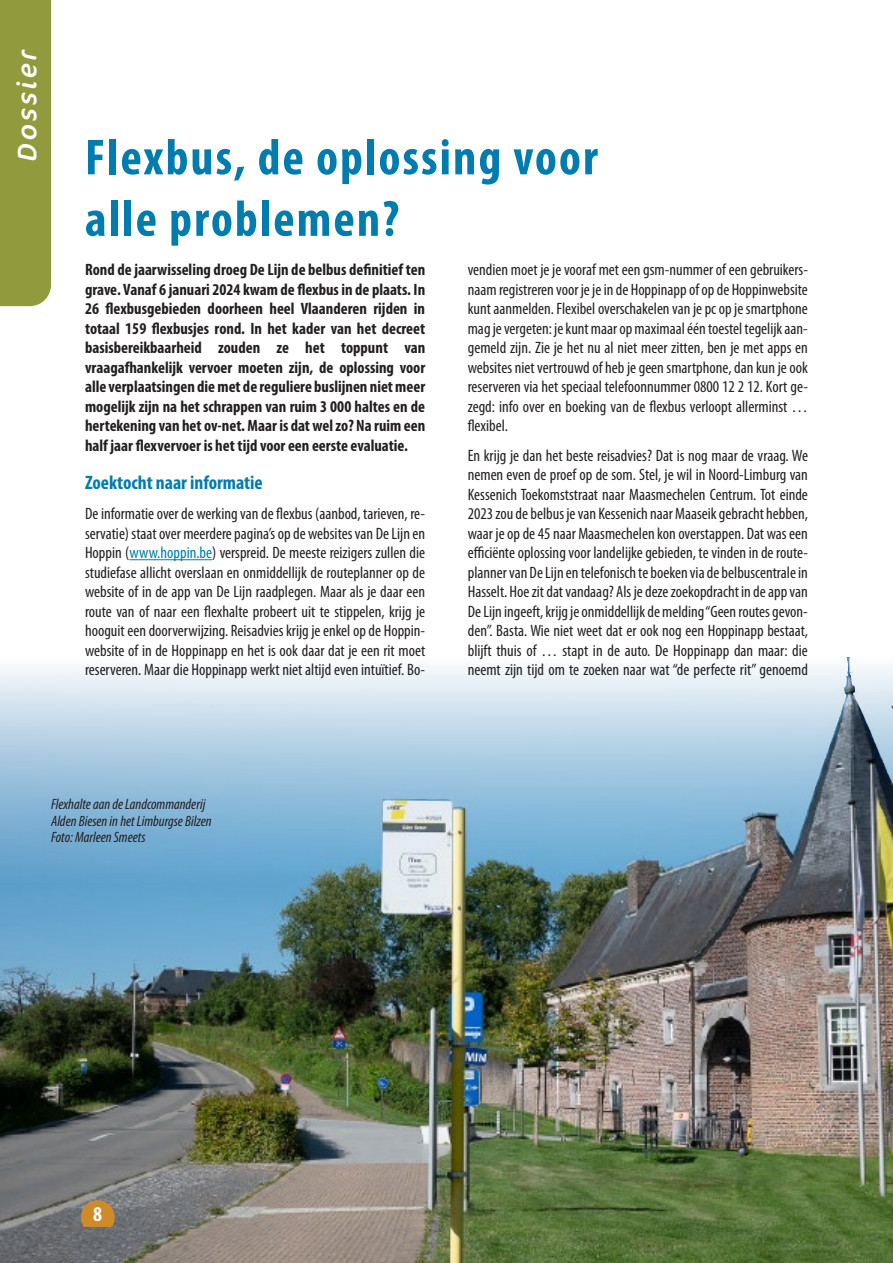
<style>
.page{position:relative;width:893px;height:1263px;background:#fff}
.page>*{position:absolute;margin:0;border:0;box-sizing:border-box;transform-origin:0 0}
.t1{font:700 condensed 51px/61.5px "Myriad Pro";letter-spacing:.04em;color:#007caf}
.t2{font:italic 27px "Cocon OT";letter-spacing:.095em;color:#fff}
.t3{font:700 condensed 21px "Myriad Pro";color:#fff}
.t4{font:700 condensed 19.5px "Myriad Pro";color:#007caf}
.t5{font:condensed 16.5px/19.5px "Myriad Pro";color:#231f20;text-align:justify}
.t6{font:700 condensed 16.5px/19.5px "Myriad Pro";color:#231f20;text-align:justify}
.t7{font:italic condensed 15px/16.5px "Myriad Pro";color:#231f20}
.s1{color:#007caf}
</style>
<div class="page">
<img style="left:0;top:657px;width:893px;height:606px">
<img style="left:755px;top:657px;width:93px;height:197px">
<svg style="left:81px;top:1200px;width:34px;height:27px"></svg>
<div style="left:0;top:0;width:51px;height:306px;background:#919a3c"></div>
<hr style="left:129px;top:559px;width:83px;height:1px;background:#007caf">
<h2 class="t2" style="left:11px;top:162px;width:114px;rotate:-90deg">Dossier</h2>
<h1 class="t1" style="left:85px;top:126px;width:514px">Flexbus, de oplossing voor alle problemen?</h1>
<p class="t6" style="left:85px;top:260px;width:342px">Rond de jaarwisseling droeg De Lijn de belbus definitief ten grave. Vanaf 6 januari 2024 kwam de flexbus in de plaats. In 26 flexbusgebieden doorheen heel Vlaanderen rijden in totaal 159 flexbusjes rond. In het kader van het decreet basisbereikbaarheid zouden ze het toppunt van vraagafhankelijk vervoer moeten zijn, de oplossing voor alle verplaatsingen die met de reguliere buslijnen niet meer mogelijk zijn na het schrappen van ruim 3 000 haltes en de hertekening van het ov-net. Maar is dat wel zo? Na ruim een half jaar flexvervoer is het tijd voor een eerste evaluatie.</p>
<p class="t4" style="left:85px;top:470px;width:179px">Zoektocht naar informatie</p>
<p class="t5" style="left:85px;top:504px;width:342px">De informatie over de werking van de flexbus (aanbod, tarieven, re&shy;servatie) staat over meerdere pagina’s op de websites van De Lijn en Hoppin (<span class="s1">www.hoppin.be</span>) verspreid. De meeste reizigers zullen die studiefase allicht overslaan en onmiddellijk de routeplanner op de website of in de app van De Lijn raadplegen. Maar als je daar een route van of naar een flexhalte probeert uit te stippelen, krijg je hooguit een doorverwijzing. Reisadvies krijg je enkel op de Hoppin&shy;website of in de Hoppinapp en het is ook daar dat je een rit moet reserveren. Maar die Hoppinapp werkt niet altijd even intuïtief. Bo-</p>
<p class="t5" style="left:468px;top:260px;width:342px">vendien moet je je vooraf met een gsm-nummer of een gebruikers&shy;naam registreren voor je je in de Hoppinapp of op de Hoppinwebsite kunt aanmelden. Flexibel overschakelen van je pc op je smartphone mag je vergeten: je kunt maar op maximaal één toestel tegelijk aan&shy;gemeld zijn. Zie je het nu al niet meer zitten, ben je met apps en websites niet vertrouwd of heb je geen smartphone, dan kun je ook reserveren via het speciaal telefoonnummer 0800 12 2 12. Kort ge&shy;zegd: info over en boeking van de flexbus verloopt allerminst … flexibel.</p>
<p class="t5" style="left:468px;top:445px;width:342px">En krijg je dan het beste reisadvies? Dat is nog maar de vraag. We nemen even de proef op de som. Stel, je wil in Noord-Limburg van Kessenich Toekomststraat naar Maasmechelen Centrum. Tot einde 2023 zou de belbus je van Kessenich naar Maaseik gebracht hebben, waar je op de 45 naar Maasmechelen kon overstappen. Dat was een efficiënte oplossing voor landelijke gebieden, te vinden in de route&shy;planner van De Lijn en telefonisch te boeken via de belbuscentrale in Hasselt. Hoe zit dat vandaag? Als je deze zoekopdracht in de app van De Lijn ingeeft, krijg je onmiddellijk de melding “Geen routes gevon&shy;den”. Basta. Wie niet weet dat er ook nog een Hoppinapp bestaat, blijft thuis of … stapt in de auto. De Hoppinapp dan maar: die neemt zijn tijd om te zoeken naar wat “de perfecte rit” genoemd</p>
<p class="t7" style="left:51px;top:796px;width:162px">Flexhalte aan de Landcommanderij<br>Alden Biesen in het Limburgse Bilzen<br>Foto: Marleen Smeets</p>
<p class="t3" style="left:93px;top:1201px;width:10px">8</p>
</div>
